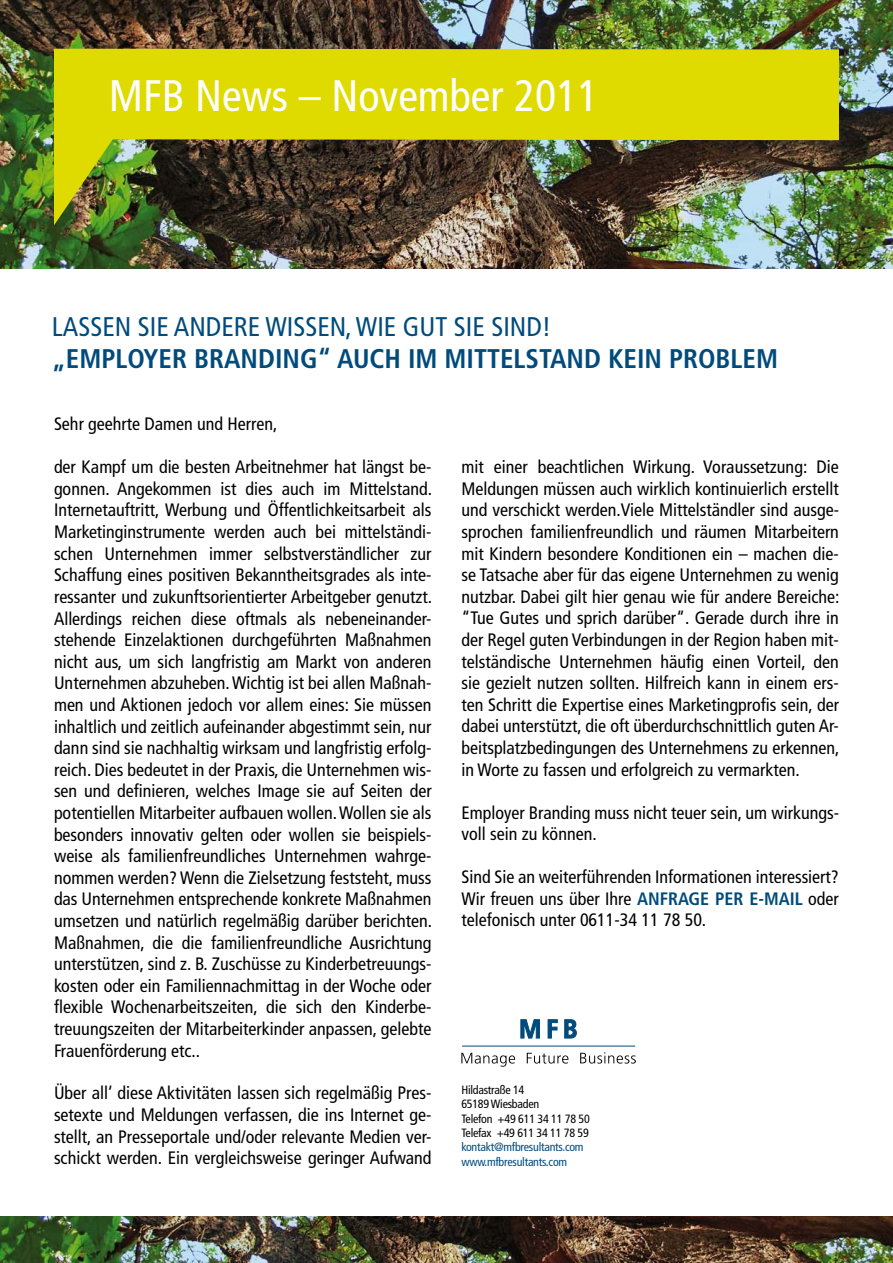
<style>
.page{position:relative;width:893px;height:1263px;background:#fff}
.page>*{position:absolute;margin:0;border:0;box-sizing:border-box;transform-origin:0 0}
.t1{font:condensed 44.1px "Frutiger";color:#fff}
.t2{font:700 condensed 27px "Frutiger";color:#004b7c}
.t3{font:condensed 27px "Frutiger";color:#004b7c}
.t4{font:condensed 18px/21.6px "Frutiger";color:#000;text-align:justify}
.t5{font:condensed 12px/14.4px "Frutiger";letter-spacing:-.02em;color:#000}
.t6{font:condensed 12px/14.4px "Frutiger";letter-spacing:-.02em;color:#004b7c}
.s1{font-weight:700;color:#004b7c}
</style>
<div class="page">
<img style="left:0;top:0;width:893px;height:269px">
<img style="left:0;top:1216px;width:893px;height:47px">
<img style="left:54px;top:49px;width:785px;height:176px">
<hr style="left:462px;top:1046px;width:173px;height:1px;background:#004b7c">
<svg style="left:521px;top:1019px;width:19px;height:19px"></svg>
<svg style="left:548px;top:1019px;width:10px;height:19px"></svg>
<svg style="left:564px;top:1019px;width:13px;height:19px"></svg>
<svg style="left:461px;top:1053px;width:54px;height:14px"></svg>
<svg style="left:527px;top:1053px;width:41px;height:10px"></svg>
<svg style="left:580px;top:1052px;width:56px;height:11px"></svg>
<h1 class="t1" style="left:109px;top:70px;width:491px">MFB News – November 2011</h1>
<h2 class="t3" style="left:52px;top:310px;width:26px">Lassen</h2>
<h2 class="t3" style="left:138px;top:310px;width:52px">Sie ande</h2>
<h2 class="t3" style="left:234px;top:310px;width:46px">re wissen</h2>
<h2 class="t3" style="left:345px;top:310px;width:25px">, wie</h2>
<h2 class="t3" style="left:403px;top:310px;width:102px">gut Sie sind</h2>
<h2 class="t3" style="left:542px;top:310px;width:11px">!</h2>
<h2 class="t2" style="left:52px;top:343px;width:728px">„EMPLOYER BRANDING“ AUCH IM MITTELSTAND KEIN PROBLEM</h2>
<p class="t4" style="left:54px;top:413px;width:225px">Sehr geehrte Damen und Herren,</p>
<p class="t4" style="left:54px;top:456px;width:380px">der Kampf um die besten Arbeitnehmer hat längst be&shy;gonnen. Angekommen ist dies auch im Mittelstand.<br>Internetauftritt, Werbung und Öffentlichkeitsarbeit als Marketinginstrumente werden auch bei mittelständi&shy;schen Unternehmen immer selbstverständlicher zur Schaffung eines positiven Bekanntheitsgrades als inte&shy;ressanter und zukunftsorientierter Arbeitgeber genutzt.<br>Allerdings reichen diese oftmals als nebeneinander&shy;stehende Einzelaktionen durchgeführten Maßnahmen nicht aus, um sich langfristig am Markt von anderen Unternehmen abzuheben. Wichtig ist bei allen Maßnah&shy;men und Aktionen jedoch vor allem eines: Sie müssen inhaltlich und zeitlich aufeinander abgestimmt sein, nur dann sind sie nachhaltig wirksam und langfristig erfolg&shy;reich. Dies bedeutet in der Praxis, die Unternehmen wis&shy;sen und definieren, welches Image sie auf Seiten der potentiellen Mitarbeiter aufbauen wollen. Wollen sie als besonders innovativ gelten oder wollen sie beispiels&shy;weise als familienfreundliches Unternehmen wahrge&shy;nommen werden? Wenn die Zielsetzung feststeht, muss das Unternehmen entsprechende konkrete Maßnahmen umsetzen und natürlich regelmäßig darüber berichten.<br>Maßnahmen, die die familienfreundliche Ausrichtung unterstützen, sind z. B. Zuschüsse zu Kinderbetreuungs&shy;kosten oder ein Familiennachmittag in der Woche oder flexible Wochenarbeitszeiten, die sich den Kinderbe&shy;treuungszeiten der Mitarbeiterkinder anpassen, gelebte Frauenförderung etc..</p>
<p class="t4" style="left:54px;top:1082px;width:379px">Über all‘ diese Aktivitäten lassen sich regelmäßig Pres&shy;setexte und Meldungen verfassen, die ins Internet ge&shy;stellt, an Presseportale und/oder relevante Medien ver&shy;schickt werden. Ein vergleichsweise geringer Aufwand</p>
<p class="t4" style="left:461px;top:456px;width:380px">mit einer beachtlichen Wirkung. Voraussetzung: Die Meldungen müssen auch wirklich kontinuierlich erstellt und verschickt werden.Viele Mittelständler sind ausge&shy;sprochen familienfreundlich und räumen Mitarbeitern mit Kindern besondere Konditionen ein – machen die&shy;se Tatsache aber für das eigene Unternehmen zu wenig nutzbar. Dabei gilt hier genau wie für andere Bereiche: “Tue Gutes und sprich darüber“. Gerade durch ihre in der Regel guten Verbindungen in der Region haben mit&shy;telständische Unternehmen häufig einen Vorteil, den sie gezielt nutzen sollten. Hilfreich kann in einem ers&shy;ten Schritt die Expertise eines Marketingprofis sein, der dabei unterstützt, die oft überdurchschnittlich guten Ar&shy;beitsplatzbedingungen des Unternehmens zu erkennen, in Worte zu fassen und erfolgreich zu vermarkten.</p>
<p class="t4" style="left:461px;top:801px;width:379px">Employer Branding muss nicht teuer sein, um wirkungs&shy;voll sein zu können.</p>
<p class="t4" style="left:461px;top:866px;width:379px">Sind Sie an weiterführenden Informationen interessiert?<br>Wir freuen uns über Ihre <span class="s1">ANFRAGE PER E-MAIL</span> oder telefonisch unter 0611-34 11 78 50.</p>
<p class="t5" style="left:461px;top:1082px;width:130px">Hildastraße 14<br>65189 Wiesbaden<br>Telefon +49 611 34 11 78 50<br>Telefax +49 611 34 11 78 59</p>
<p class="t6" style="left:461px;top:1140px;width:124px">kontakt@mfbresultants.com www.mfbresultants.com</p>
</div>
